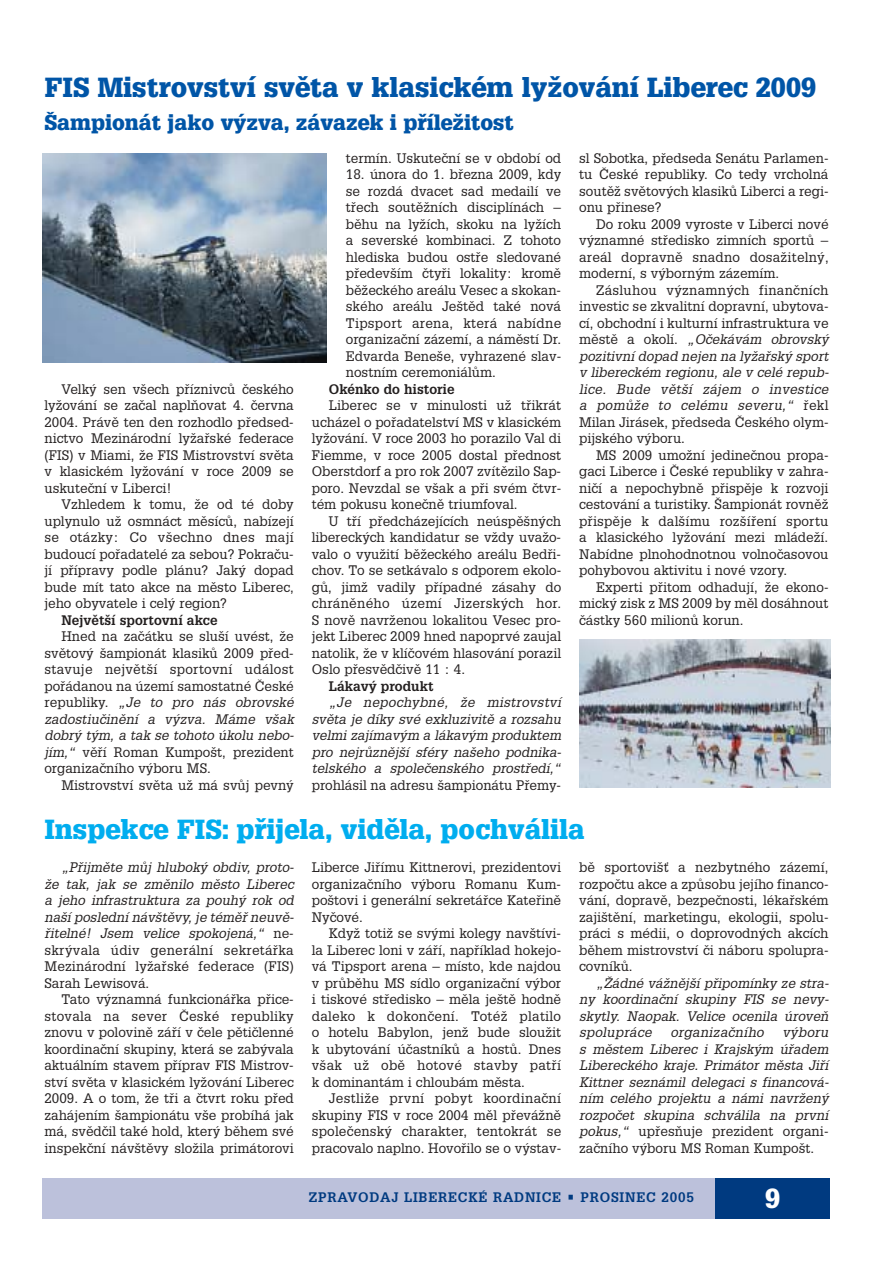
<style>
.page{position:relative;width:893px;height:1263px;background:#fff}
.page>*{position:absolute;margin:0;border:0;box-sizing:border-box;transform-origin:0 0}
.t1{font:900 27px "Glypha CE";color:#0055a7}
.t2{font:900 27px "Glypha CE";color:#00adef}
.t3{font:900 27px "Glypha CE";color:#fff}
.t4{font:900 21px "Glypha CE";color:#0055a7}
.t5{font:13.5px/16.5px "Glypha CE";color:#231f1f;text-align:justify}
.t6{font:italic 13.5px/16.5px "Glypha CE";color:#231f1f;text-align:justify}
.t7{font:700 13.5px "Glypha CE";color:#231f1f}
.t8{font:700 13.5px "Glypha CE";letter-spacing:.055em;color:#003a80}
.t9{font:italic 13.5px "Glypha CE";letter-spacing:.02em;color:#231f1f}
.s1{font-style:italic}
.s2{font-style:normal}
</style>
<div class="page">
<div style="left:43px;top:1178px;width:787px;height:41px;background:#bcc1db"></div>
<div style="left:715px;top:1178px;width:115px;height:41px;background:#003a80"></div>
<img style="left:43px;top:153px;width:283px;height:210px">
<img style="left:579px;top:639px;width:251px;height:149px">
<h1 class="t1" style="left:44px;top:78px;width:773px">FIS Mistrovství svûta v klasickém lyÏování Liberec 2009</h1>
<h2 class="t4" style="left:44px;top:115px;width:471px">·ampionát jako v˘zva, závazek i pfiíleÏitost</h2>
<p class="t5" style="left:44px;top:382px;width:251px;text-indent:17px">Velk˘ sen v‰ech pfiíznivcÛ ãeského lyÏování se zaãal naplÀovat 4. ãervna 2004. Právû ten den rozhodlo pfiedsed&shy;nictvo Mezinárodní lyÏafiské federace (FIS) v Miami, Ïe FIS Mistrovství svûta v klasickém lyÏování v roce 2009 se uskuteãní v Liberci!</p>
<p class="t5" style="left:44px;top:498px;width:251px;text-indent:17px">Vzhledem k tomu, Ïe od té doby uplynulo uÏ osmnáct mûsícÛ, nabízejí se otázky: Co v‰echno dnes mají budoucí pofiadatelé za sebou? Pokraãu&shy;jí pfiípravy podle plánu? Jak˘ dopad bude mít tato akce na mûsto Liberec, jeho obyvatele i cel˘ region?</p>
<p class="t7" style="left:61px;top:615px;width:157px">Nejvût‰í sportovní akce</p>
<p class="t5" style="left:44px;top:630px;width:251px;text-indent:17px">Hned na zaãátku se slu‰í uvést, Ïe svûtov˘ ‰ampionát klasikÛ 2009 pfied&shy;stavuje nejvût‰í sportovní událost pofiádanou na území samostatné âeské republiky. <span class="s1">„Je to pro nás obrovské zadostiuãinûní a v˘zva. Máme v‰ak dobr˘ t˘m, a tak se tohoto úkolu nebo&shy;jím,“</span> vûfií Roman Kumpo‰t, prezident organizaãního v˘boru MS.</p>
<p class="t5" style="left:61px;top:778px;width:234px">Mistrovství svûta uÏ má svÛj pevn˘</p>
<p class="t5" style="left:346px;top:151px;width:217px">termín. Uskuteãní se v období od</p>
<p class="t5" style="left:346px;top:168px;width:217px">18. února do 1. bfiezna 2009, kdy se rozdá dvacet sad medailí ve tfiech soutûÏních disciplínách – bûhu na lyÏích, skoku na lyÏích a severské kombinaci. Z tohoto hlediska budou ostfie sledované pfiedev‰ím ãtyfii lokality: kromû bûÏeckého areálu Vesec a skokan&shy;ského areálu Je‰tûd také nová Tipsport arena, která nabídne organizaãní zázemí, a námûstí Dr.<br>Edvarda Bene‰e, vyhrazené slav&shy;nostním ceremoniálÛm.</p>
<p class="t7" style="left:329px;top:384px;width:127px">Okénko do historie</p>
<p class="t5" style="left:312px;top:399px;width:251px;text-indent:17px">Liberec se v minulosti uÏ tfiikrát ucházel o pofiadatelství MS v klasickém lyÏování. V roce 2003 ho porazilo Val di Fiemme, v roce 2005 dostal pfiednost Oberstdorf a pro rok 2007 zvítûzilo Sap&shy;poro. Nevzdal se v‰ak a pfii svém ãtvr&shy;tém pokusu koneãnû triumfoval.</p>
<p class="t5" style="left:312px;top:514px;width:251px;text-indent:17px">U tfií pfiedcházejících neúspû‰n˘ch libereck˘ch kandidatur se vÏdy uvaÏo&shy;valo o vyuÏití bûÏeckého areálu Bedfii&shy;chov. To se setkávalo s odporem ekolo&shy;gÛ, jimÏ vadily pfiípadné zásahy do chránûného území Jizersk˘ch hor.<br>S novû navrÏenou lokalitou Vesec pro&shy;jekt Liberec 2009 hned napoprvé zaujal natolik, Ïe v klíãovém hlasování porazil Oslo pfiesvûdãivû 11 : 4.</p>
<p class="t7" style="left:329px;top:681px;width:106px">Lákav˘ produkt</p>
<p class="t6" style="left:312px;top:696px;width:251px;text-indent:17px">„Je nepochybné, Ïe mistrovství svûta je díky své exkluzivitû a rozsahu velmi zajímav˘m a lákav˘m produktem pro nejrÛznûj‰í sféry na‰eho podnika&shy;telského a spoleãenského prostfiedí,“</p>
<p class="t5" style="left:312px;top:778px;width:251px">prohlásil na adresu ‰ampionátu Pfiemy-</p>
<p class="t5" style="left:579px;top:151px;width:251px">sl Sobotka, pfiedseda Senátu Parlamen&shy;tu âeské republiky. Co tedy vrcholná soutûÏ svûtov˘ch klasikÛ Liberci a regi&shy;onu pfiinese?</p>
<p class="t5" style="left:579px;top:217px;width:251px;text-indent:17px">Do roku 2009 vyroste v Liberci nové v˘znamné stfiedisko zimních sportÛ – areál dopravnû snadno dosaÏiteln˘, moderní, s v˘born˘m zázemím.</p>
<p class="t5" style="left:579px;top:283px;width:251px;text-indent:17px">Zásluhou v˘znamn˘ch finanãních investic se zkvalitní dopravní, ubytova&shy;cí, obchodní i kulturní infrastruktura ve mûstû a okolí. <span class="s1">„Oãekávám obrovsk˘ pozitivní dopad nejen na lyÏafisk˘ sport v libereckém regionu, ale v celé repub&shy;lice. Bude vût‰í zájem o investice a pomÛÏe to celému severu,“</span> fiekl Milan Jirásek, pfiedseda âeského olym&shy;pijského v˘boru.</p>
<p class="t5" style="left:579px;top:448px;width:251px;text-indent:17px">MS 2009 umoÏní jedineãnou propa&shy;gaci Liberce i âeské republiky v zahra&shy;niãí a nepochybnû pfiispûje k rozvoji cestování a turistiky. ·ampionát rovnûÏ pfiispûje k dal‰ímu roz‰ífiení sportu a klasického lyÏování mezi mládeÏí.<br>Nabídne plnohodnotnou volnoãasovou pohybovou aktivitu i nové vzory.</p>
<p class="t5" style="left:579px;top:580px;width:251px;text-indent:17px">Experti pfiitom odhadují, Ïe ekono&shy;mick˘ zisk z MS 2009 by mûl dosáhnout ãástky 560 milionÛ korun.</p>
<h1 class="t2" style="left:44px;top:820px;width:541px">Inspekce FIS: pfiijela, vidûla, pochválila</h1>
<p class="t6" style="left:44px;top:861px;width:251px;text-indent:17px">„Pfiijmûte mÛj hlubok˘ obdiv, proto-Ïe tak, jak se zmûnilo mûsto Liberec a jeho infrastruktura za pouh˘ rok od na‰í poslední náv‰tûvy, je témûfi neuvû&shy;fiitelné! Jsem velice spokojená,“ <span class="s2">ne&shy;skr˘vala údiv generální sekretáfika Mezinárodní lyÏafiské federace (FIS)<br>Sarah Lewisová.</span></p>
<p class="t5" style="left:44px;top:993px;width:251px;text-indent:17px">Tato v˘znamná funkcionáfika pfiice&shy;stovala na sever âeské republiky znovu v polovinû záfií v ãele pûtiãlenné koordinaãní skupiny, která se zab˘vala aktuálním stavem pfiíprav FIS Mistrov&shy;ství svûta v klasickém lyÏování Liberec 2009. A o tom, Ïe tfii a ãtvrt roku pfied zahájením ‰ampionátu v‰e probíhá jak má, svûdãil také hold, kter˘ bûhem své inspekãní náv‰tûvy sloÏila primátorovi</p>
<p class="t5" style="left:579px;top:861px;width:251px">bû sportovi‰È a nezbytného zázemí, rozpoãtu akce a zpÛsobu jejího financo&shy;vání, dopravû, bezpeãnosti, lékafiském zaji‰tûní, marketingu, ekologii, spolu&shy;práci s médii, o doprovodn˘ch akcích bûhem mistrovství ãi náboru spolupra&shy;covníkÛ.</p>
<p class="t6" style="left:579px;top:976px;width:251px;text-indent:17px">„Îádné váÏnûj‰í pfiipomínky ze stra&shy;ny koordinaãní skupiny FIS se nevy&shy;skytly. Naopak. Velice ocenila úroveÀ spolupráce</p>
<p class="t5" style="left:312px;top:861px;width:251px">Liberce Jifiímu Kittnerovi, prezidentovi organizaãního v˘boru Romanu Kum&shy;po‰tovi i generální sekretáfice Katefiinû Nyãové.</p>
<p class="t5" style="left:312px;top:927px;width:251px;text-indent:17px">KdyÏ totiÏ se sv˘mi kolegy nav‰tívi&shy;la Liberec loni v záfií, napfiíklad hokejo&shy;vá Tipsport arena – místo, kde najdou v prÛbûhu MS sídlo organizaãní v˘bor i tiskové stfiedisko – mûla je‰tû hodnû daleko k dokonãení. TotéÏ platilo o hotelu Babylon, jenÏ bude slouÏit k ubytování úãastníkÛ a hostÛ. Dnes v‰ak uÏ obû hotové stavby patfií k dominantám i chloubám mûsta.</p>
<p class="t5" style="left:312px;top:1092px;width:251px;text-indent:17px">JestliÏe první pobyt koordinaãní skupiny FIS v roce 2004 mûl pfieváÏnû spoleãensk˘ charakter, tentokrát se pracovalo naplno. Hovofiilo se o v˘stav-</p>
<p class="t6" style="left:579px;top:1026px;width:251px;text-indent:203px">v˘boru s mûstem Liberec i Krajsk˘m úfiadem Libereckého kraje. Primátor mûsta Jifií Kittner seznámil delegaci s financová&shy;ním celého projektu a námi navrÏen˘ rozpoãet skupina schválila na první pokus,“ <span class="s2">upfiesÀuje prezident organi&shy;zaãního v˘boru MS Roman Kumpo‰t.</span></p>
<p class="t9" style="left:670px;top:1028px;width:95px">organizaãního</p>
<p class="t8" style="left:309px;top:1193px;width:386px">ZPRAVODAJ LIBERECKÉ RADNICE • PROSINEC 2005</p>
<h1 class="t3" style="left:765px;top:1189px;width:17px">9</h1>
</div>
